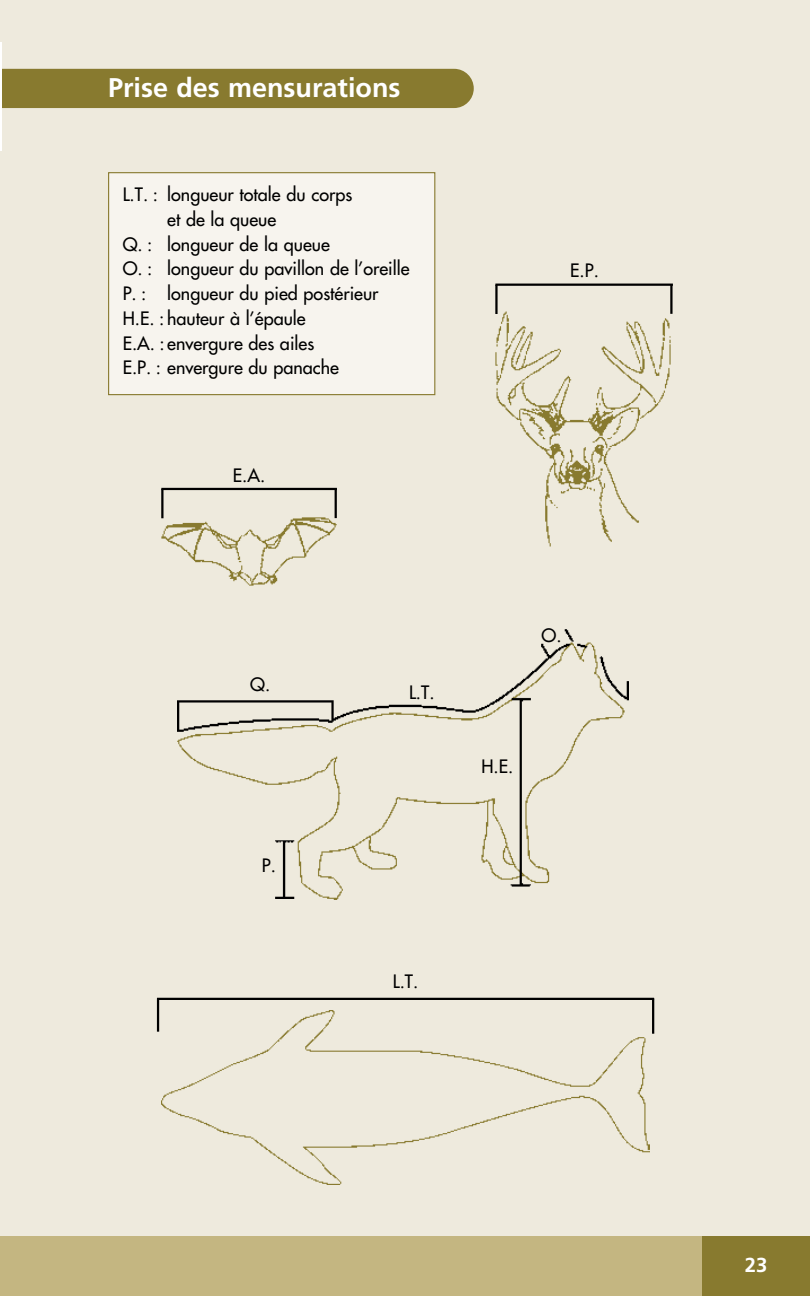
<style>
.page{position:relative;width:810px;height:1296px;background:#eeeadd}
.page>*{position:absolute;margin:0;border:0;box-sizing:border-box;transform-origin:0 0}
.t1{font:700 27px "Frutiger";color:#fff}
.t2{font:700 20.25px "Frutiger";color:#fff}
.t3{font:18px "Futura";color:#000}
</style>
<div class="page">
<div style="left:1px;top:69px;width:473px;height:39px;background:#887a2f"></div>
<hr style="left:0;top:43px;width:1px;height:108px;background:#fff">
<div style="left:0;top:1236px;width:795px;height:60px;background:#c4b681"></div>
<div style="left:702px;top:1236px;width:108px;height:60px;background:#887a2f"></div>
<img style="left:495px;top:311px;width:176px;height:236px">
<hr style="left:495px;top:285px;width:3px;height:29px;background:#000">
<hr style="left:495px;top:284px;width:178px;height:2px;background:#000">
<hr style="left:670px;top:285px;width:3px;height:29px;background:#000">
<img style="left:161px;top:1010px;width:488px;height:174px">
<hr style="left:157px;top:998px;width:2px;height:34px;background:#000">
<hr style="left:157px;top:998px;width:497px;height:2px;background:#000">
<hr style="left:652px;top:998px;width:2px;height:36px;background:#000">
<img style="left:161px;top:514px;width:176px;height:72px">
<hr style="left:161px;top:489px;width:3px;height:29px;background:#000">
<hr style="left:161px;top:488px;width:176px;height:2px;background:#000">
<hr style="left:335px;top:489px;width:2px;height:29px;background:#000">
<img style="left:178px;top:629px;width:450px;height:269px">
<div style="left:109px;top:173px;width:326px;height:222px;background:#f7f4ee"></div>
<div style="left:108px;top:172px;width:327px;height:223px;border:1px solid #887a2f"></div>
<h1 class="t1" style="left:108px;top:72px;width:294px">Prise des mensurations</h1>
<p class="t3" style="left:123px;top:183px;width:231px">L.T. : longueur totale du corps</p>
<p class="t3" style="left:167px;top:207px;width:111px">et de la queue</p>
<p class="t3" style="left:123px;top:232px;width:209px">Q. : longueur de la queue</p>
<p class="t3" style="left:123px;top:257px;width:288px">O. : longueur du pavillon de l’oreille</p>
<p class="t3" style="left:123px;top:282px;width:257px">P. : longueur du pied postérieur</p>
<p class="t3" style="left:123px;top:306px;width:185px">H.E. : hauteur à l’épaule</p>
<p class="t3" style="left:123px;top:331px;width:193px">E.A. : envergure des ailes</p>
<p class="t3" style="left:123px;top:356px;width:218px">E.P. : envergure du panache</p>
<p class="t3" style="left:233px;top:464px;width:34px">E.A.</p>
<p class="t3" style="left:570px;top:259px;width:30px">E.P.</p>
<p class="t3" style="left:250px;top:672px;width:22px">Q.</p>
<p class="t3" style="left:262px;top:853px;width:16px">P.</p>
<p class="t3" style="left:409px;top:680px;width:27px">L.T.</p>
<p class="t3" style="left:542px;top:623px;width:22px">O.</p>
<p class="t3" style="left:481px;top:754px;width:33px">H.E.</p>
<p class="t3" style="left:393px;top:969px;width:27px">L.T.</p>
<p class="t2" style="left:745px;top:1253px;width:24px">23</p>
</div>
